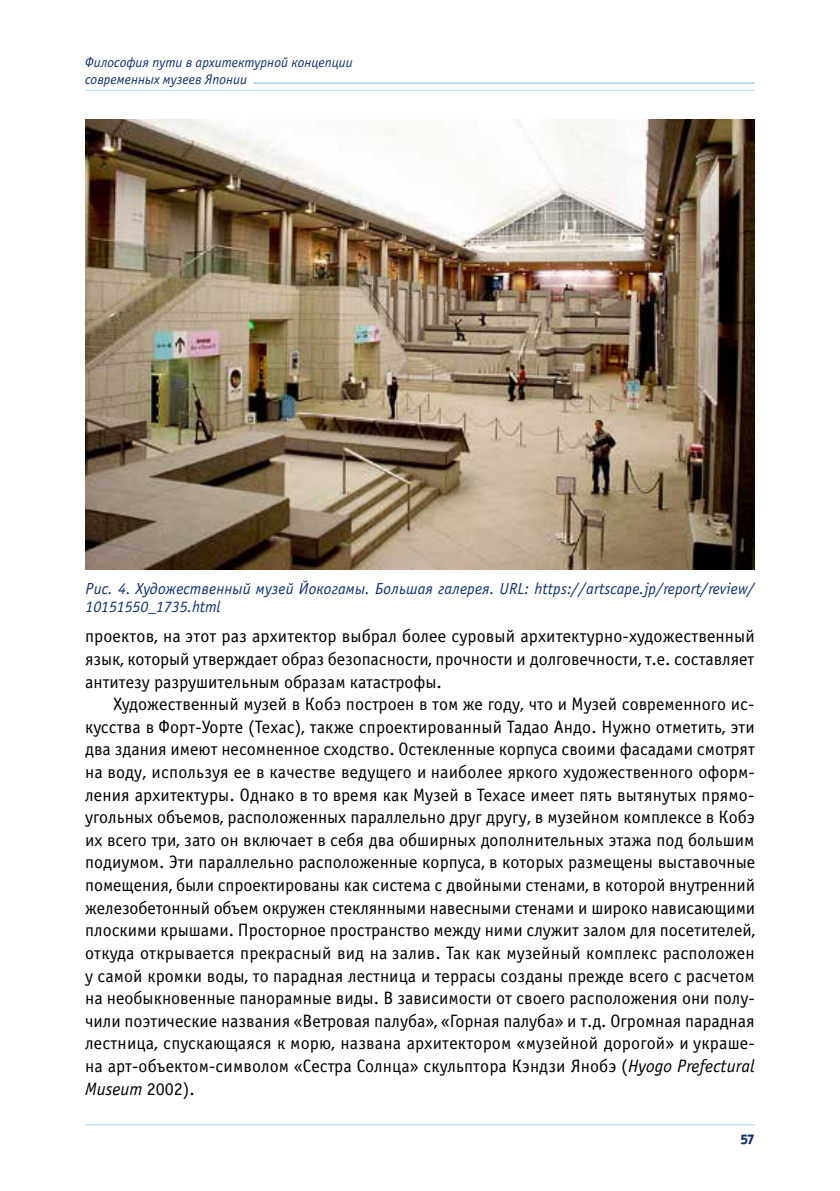
<style>
.page{position:relative;width:840px;height:1191px;background:#fff}
.page>*{position:absolute;margin:0;border:0;box-sizing:border-box;transform-origin:0 0}
.t1{font:18px/22.6px "Officina Sans C";color:#000;text-align:justify}
.t2{font:italic 16px/18px "Officina Sans C";letter-spacing:.005em;color:#12316e}
.t3{font:italic 14px/16.8px "Officina Sans C";color:#12316e}
.t4{font:14px "Officina Sans Extra Bold C";color:#12316e}
.s1{font-style:italic}
</style>
<div class="page">
<img style="left:85px;top:119px;width:669px;height:450px">
<hr style="left:85px;top:90px;width:668px;height:1px;background:#add1ef">
<hr style="left:254px;top:82px;width:499px;height:2px;background:#add1ef">
<hr style="left:86px;top:1124px;width:668px;height:1px;background:#add1ef">
<p class="t3" style="left:85px;top:54px;width:269px">Философия пути в архитектурной концепции современных музеев Японии</p>
<p class="t2" style="left:85px;top:580px;width:670px">Рис. 4. Художественный музей Йокогамы. Большая галерея. URL: https://artscape.jp/report/review/<br>10151550_1735.html</p>
<p class="t1" style="left:85px;top:625px;width:670px">проектов, на этот раз архитектор выбрал более суровый архитектурно-художественный язык, который утверждает образ безопасности, прочности и долговечности, т.е. составляет антитезу разрушительным образам катастрофы.</p>
<p class="t1" style="left:85px;top:693px;width:671px;text-align:left;text-indent:28px">Художественный музей в Кобэ построен в том же году, что и Музей современного ис&shy;кусства в Форт-Уорте (Техас), также спроектированный Тадао Андо. Нужно отметить, эти два здания имеют несомненное сходство. Остекленные корпуса своими фасадами смотрят на воду, используя ее в качестве ведущего и наиболее яркого художественного оформ&shy;ления архитектуры. Однако в то время как Музей в Техасе имеет пять вытянутых прямо&shy;угольных объемов, расположенных параллельно друг другу, в музейном комплексе в Кобэ их всего три, зато он включает в себя два обширных дополнительных этажа под большим подиумом. Эти параллельно расположенные корпуса, в которых размещены выставочные помещения, были спроектированы как система с двойными стенами, в которой внутренний железобетонный объем окружен стеклянными навесными стенами и широко нависающими плоскими крышами. Просторное пространство между ними служит залом для посетителей, откуда открывается прекрасный вид на залив. Так как музейный комплекс расположен у самой кромки воды, то парадная лестница и террасы созданы прежде всего с расчетом на необыкновенные панорамные виды. В зависимости от своего расположения они полу&shy;чили поэтические названия «Ветровая палуба», «Горная палуба» и т.д. Огромная парадная лестница, спускающаяся к морю, названа архитектором «музейной дорогой» и украше&shy;на арт-объектом-символом «Сестра Солнца» скульптора Кэндзи Янобэ (<span class="s1">Hyogo Prefectural Museum</span> 2002).</p>
<p class="t4" style="left:740px;top:1130px;width:16px">57</p>
</div>
